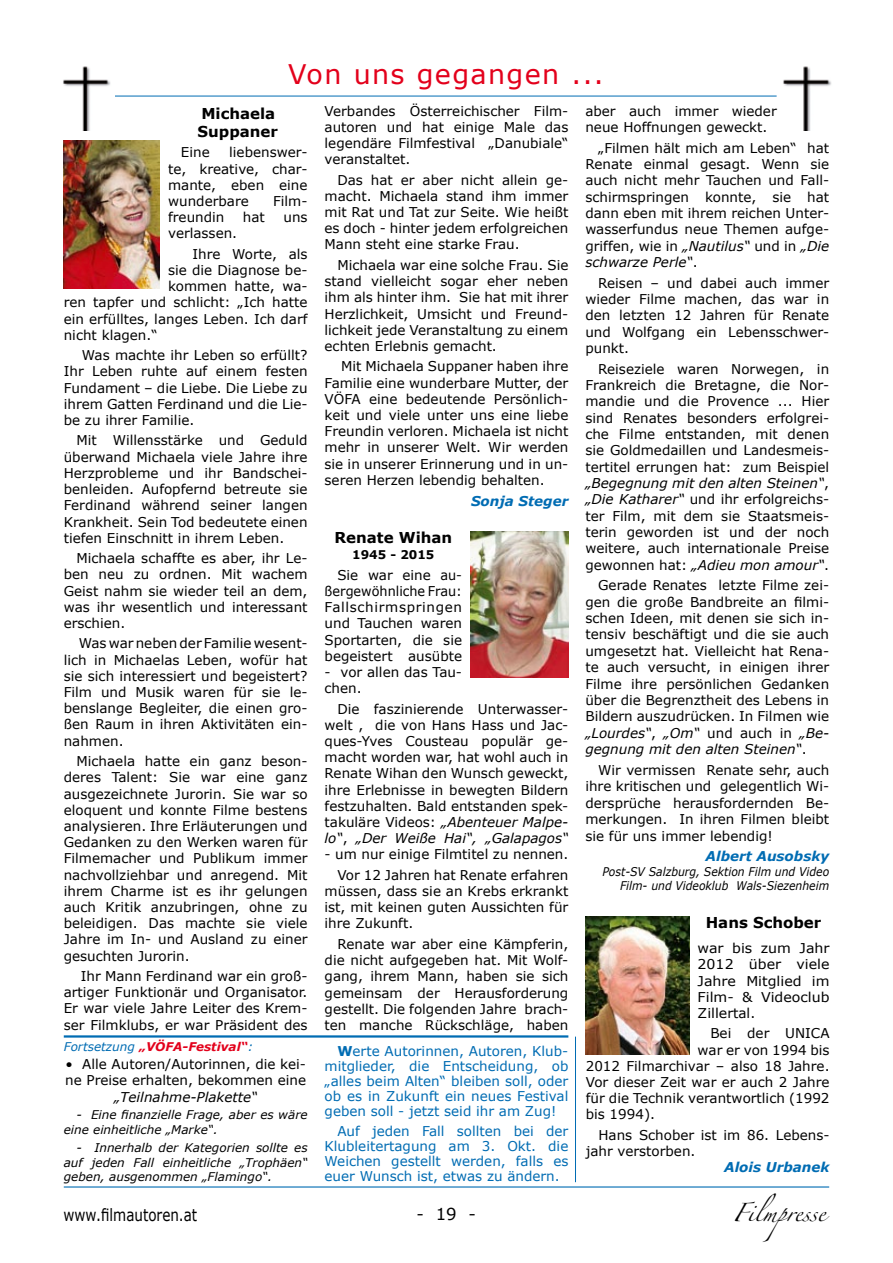
<style>
.page{position:relative;width:893px;height:1263px;background:#fff}
.page>*{position:absolute;margin:0;border:0;box-sizing:border-box;transform-origin:0 0}
.t1{font:27px "Verdana";letter-spacing:.05em;color:#e3001b}
.t2{font:16.8px "Verdana";color:#000;scale:.8 1}
.t3{font:16.5px "Zapfino";color:#000}
.t4{font:16.5px "Verdana";color:#000}
.t5{font:700 15px/18px "Verdana";color:#000}
.t6{font:13.5px/16.2px "Verdana";color:#000;text-align:justify}
.t7{font:13.5px/15px "Verdana";color:#006cb3;text-align:justify}
.t8{font:13.5px/16.2px "Verdana";color:#000;text-align:justify;scale:1.05 1}
.t9{font:italic 700 13.5px "Verdana";color:#006cb3}
.t10{font:italic 13.5px "Verdana";color:#000}
.t11{font:italic 12px/14.4px "Verdana";color:#000}
.t12{font:italic 12px/14.4px "Verdana";color:#000;text-align:right;scale:.9 1}
.t13{font:italic 700 12px "Verdana";color:#e3001b}
.t14{font:700 12px "Verdana";color:#000}
.s1{font-weight:400;color:#006cb3}
.s2{font-style:italic}
.s3{font-weight:700}
</style>
<div class="page">
<hr style="left:64px;top:1186px;width:765px;height:1px;background:#006cb3">
<hr style="left:64px;top:1035px;width:504px;height:2px;background:#006cb3">
<hr style="left:575px;top:1036px;width:1px;height:146px;background:#006cb3">
<img style="left:783px;top:66px;width:48px;height:64px">
<hr style="left:115px;top:96px;width:662px;height:1px;background:#006cb3">
<img style="left:63px;top:66px;width:48px;height:64px">
<img style="left:64px;top:140px;width:96px;height:149px">
<img style="left:471px;top:531px;width:97px;height:146px">
<img style="left:585px;top:916px;width:104px;height:138px">
<h1 class="t1" style="left:288px;top:56px;width:317px">Von uns gegangen ...</h1>
<p class="t5" style="left:198px;top:104px;width:82px">Michaela<br>Suppaner</p>
<p class="t6" style="left:181px;top:144px;width:30px">Eine</p>
<p class="t6" style="left:168px;top:144px;width:141px;text-indent:61px">liebenswer&shy;te, kreative, char&shy;mante, eben eine wunderbare</p>
<p class="t6" style="left:273px;top:193px;width:36px">Film-</p>
<p class="t6" style="left:168px;top:209px;width:58px">freundin</p>
<p class="t6" style="left:243px;top:209px;width:23px">hat</p>
<p class="t6" style="left:283px;top:209px;width:26px">uns</p>
<p class="t6" style="left:193px;top:223px;width:117px;line-height:20.4px;text-indent:-24px">verlassen.<br>Ihre Worte, als</p>
<p class="t6" style="left:168px;top:262px;width:141px">sie die Diagnose be-</p>
<p class="t6" style="left:168px;top:278px;width:141px">kommen hatte, wa-</p>
<p class="t6" style="left:64px;top:294px;width:245px">ren tapfer und schlicht: „Ich hatte</p>
<p class="t6" style="left:64px;top:310px;width:245px">ein erfülltes, langes Leben. Ich darf</p>
<p class="t6" style="left:64px;top:327px;width:95px">nicht klagen.“</p>
<p class="t6" style="left:64px;top:347px;width:245px;text-indent:18px">Was machte ihr Leben so erfüllt?<br>Ihr Leben ruhte auf einem festen Fundament – die Liebe. Die Liebe zu ihrem Gatten Ferdinand und die Lie&shy;be zu ihrer Familie.</p>
<p class="t6" style="left:64px;top:432px;width:245px;text-indent:13px">Mit Willensstärke und Geduld überwand Michaela viele Jahre ihre Herzprobleme und ihr Bandschei&shy;benleiden. Aufopfernd betreute sie Ferdinand während seiner langen Krankheit. Sein Tod bedeutete einen tiefen Einschnitt in ihrem Leben.</p>
<p class="t6" style="left:64px;top:550px;width:245px;text-indent:13px">Michaela schaffte es aber, ihr Le&shy;ben neu zu ordnen. Mit wachem Geist nahm sie wieder teil an dem, was ihr wesentlich und interessant erschien.</p>
<p class="t6" style="left:64px;top:635px;width:245px;text-indent:15px">Was war neben der Familie wesent&shy;lich in Michaelas Leben, wofür hat sie sich interessiert und begeistert?<br>Film und Musik waren für sie le&shy;benslange Begleiter, die einen gro&shy;ßen Raum in ihren Aktivitäten ein&shy;nahmen.</p>
<p class="t6" style="left:64px;top:753px;width:245px;text-indent:13px">Michaela hatte ein ganz beson&shy;deres Talent: Sie war eine ganz ausgezeichnete Jurorin. Sie war so eloquent und konnte Filme bestens analysieren. Ihre Erläuterungen und Gedanken zu den Werken waren für Filmemacher und Publikum immer nachvollziehbar und anregend. Mit ihrem Charme ist es ihr gelungen auch Kritik anzubringen, ohne zu beleidigen. Das machte sie viele Jahre im In- und Ausland zu einer gesuchten Jurorin.</p>
<p class="t6" style="left:64px;top:968px;width:245px;text-indent:17px">Ihr Mann Ferdinand war ein groß&shy;artiger Funktionär und Organisator.<br>Er war viele Jahre Leiter des Krem&shy;ser Filmklubs, er war Präsident des</p>
<p class="t13" style="left:64px;top:1038px;width:191px"><span class="s1">Fortsetzung</span> „VÖFA-Festival“<span class="s1">:</span></p>
<p class="t6" style="left:65px;top:1056px;width:242px">• Alle Autoren/Autorinnen, die kei&shy;ne Preise erhalten, bekommen eine</p>
<p class="t10" style="left:114px;top:1087px;width:145px">„Teilnahme-Plakette“</p>
<p class="t11" style="left:64px;top:1108px;width:245px;text-indent:13px">- Eine finanzielle Frage, aber es wäre eine einheitliche „Marke“.</p>
<p class="t11" style="left:64px;top:1141px;width:245px;text-align:justify;text-indent:13px">- Innerhalb der Kategorien sollte es auf jeden Fall einheitliche „Trophäen“ geben, ausgenommen „Flamingo“.</p>
<p class="t6" style="left:325px;top:102px;width:245px">Verbandes Österreichischer Film&shy;autoren und hat einige Male das legendäre Filmfestival „Danubiale“ veranstaltet.</p>
<p class="t6" style="left:325px;top:171px;width:245px;text-indent:13px">Das hat er aber nicht allein ge&shy;macht. Michaela stand ihm immer mit Rat und Tat zur Seite. Wie heißt es doch - hinter jedem erfolgreichen Mann steht eine starke Frau.</p>
<p class="t6" style="left:325px;top:257px;width:245px;text-indent:13px">Michaela war eine solche Frau. Sie stand vielleicht sogar eher neben ihm als hinter ihm. Sie hat mit ihrer Herzlichkeit, Umsicht und Freund&shy;lichkeit jede Veranstaltung zu einem echten Erlebnis gemacht.</p>
<p class="t6" style="left:325px;top:358px;width:245px;text-indent:17px">Mit Michaela Suppaner haben ihre Familie eine wunderbare Mutter, der VÖFA eine bedeutende Persönlich&shy;keit und viele unter uns eine liebe Freundin verloren. Michaela ist nicht mehr in unserer Welt. Wir werden sie in unserer Erinnerung und in un&shy;seren Herzen lebendig behalten.</p>
<p class="t9" style="left:471px;top:491px;width:99px">Sonja Steger</p>
<p class="t5" style="left:334px;top:528px;width:119px">Renate Wihan</p>
<p class="t14" style="left:352px;top:546px;width:84px">1945 - 2015</p>
<p class="t6" style="left:325px;top:567px;width:139px;text-indent:13px">Sie war eine au&shy;ßergewöhnliche Frau:<br>Fallschirmspringen und Tauchen waren Sportarten, die sie begeistert ausübte</p>
<p class="t6" style="left:325px;top:664px;width:139px">- vor allen das Tau&shy;chen.</p>
<p class="t6" style="left:325px;top:700px;width:245px;text-indent:13px">Die faszinierende Unterwasser&shy;welt , die von Hans Hass und Jac&shy;ques-Yves Cousteau populär ge&shy;macht worden war, hat wohl auch in Renate Wihan den Wunsch geweckt, ihre Erlebnisse in bewegten Bildern festzuhalten. Bald entstanden spek&shy;takuläre Videos: <span class="s2">„Abenteuer Malpe&shy;lo“</span>, <span class="s2">„Der Weiße Hai“, „Galapagos“</span></p>
<p class="t6" style="left:325px;top:844px;width:245px;line-height:20.4px;text-align:right">- um nur einige Filmtitel zu nennen.<br>Vor 12 Jahren hat Renate erfahren</p>
<p class="t6" style="left:325px;top:883px;width:245px">müssen, dass sie an Krebs erkrankt ist, mit keinen guten Aussichten für ihre Zukunft.</p>
<p class="t6" style="left:325px;top:936px;width:245px;text-indent:13px">Renate war aber eine Kämpferin, die nicht aufgegeben hat. Mit Wolf&shy;gang, ihrem Mann, haben sie sich gemeinsam der Herausforderung gestellt. Die folgenden Jahre brach&shy;ten manche Rückschläge, haben</p>
<p class="t7" style="left:325px;top:1044px;width:245px;text-indent:13px"><span class="s3">W</span>erte Autorinnen, Autoren, Klub&shy;mitglieder, die Entscheidung, ob „alles beim Alten“ bleiben soll, oder ob es in Zukunft ein neues Festival geben soll - jetzt seid ihr am Zug!</p>
<p class="t7" style="left:325px;top:1123px;width:245px;text-indent:13px">Auf jeden Fall sollten bei der Klubleitertagung am 3. Okt. die Weichen gestellt werden, falls es euer Wunsch ist, etwas zu ändern.</p>
<p class="t2" style="left:64px;top:1203px;width:169px">www.filmautoren.at</p>
<p class="t4" style="left:417px;top:1202px;width:61px">- 19 -</p>
<p class="t6" style="left:585px;top:102px;width:193px">aber auch immer wieder neue Hoffnungen geweckt.</p>
<p class="t6" style="left:585px;top:139px;width:245px;text-indent:13px">„Filmen hält mich am Leben“ hat Renate einmal gesagt. Wenn sie auch nicht mehr Tauchen und Fall&shy;schirmspringen konnte, sie hat dann eben mit ihrem reichen Unter&shy;wasserfundus neue Themen aufge&shy;griffen, wie in <span class="s2">„Nautilus“</span> und in <span class="s2">„Die schwarze Perle“</span>.</p>
<p class="t6" style="left:585px;top:274px;width:245px;text-indent:13px">Reisen – und dabei auch immer wieder Filme machen, das war in den letzten 12 Jahren für Renate und Wolfgang ein Lebensschwer&shy;punkt.</p>
<p class="t6" style="left:585px;top:360px;width:245px;text-indent:13px">Reiseziele waren Norwegen, in Frankreich die Bretagne, die Nor&shy;mandie und die Provence ... Hier sind Renates besonders erfolgrei&shy;che Filme entstanden, mit denen sie Goldmedaillen und Landesmeis&shy;tertitel errungen hat: zum Beispiel <span class="s2">„Begegnung mit den alten Steinen“</span>, <span class="s2">„Die Katharer“</span> und ihr erfolgreichs&shy;ter Film, mit dem sie Staatsmeis&shy;terin geworden ist und der noch weitere, auch internationale Preise gewonnen hat: <span class="s2">„Adieu mon amour“</span>.</p>
<p class="t6" style="left:585px;top:577px;width:245px;text-indent:13px">Gerade Renates letzte Filme zei&shy;gen die große Bandbreite an filmi&shy;schen Ideen, mit denen sie sich in&shy;tensiv beschäftigt und die sie auch umgesetzt hat. Vielleicht hat Rena&shy;te auch versucht, in einigen ihrer Filme ihre persönlichen Gedanken über die Begrenztheit des Lebens in Bildern auszudrücken. In Filmen wie <span class="s2">„Lourdes“</span>, <span class="s2">„Om“</span> und auch in <span class="s2">„Be&shy;gegnung mit den alten Steinen“</span>.</p>
<p class="t6" style="left:585px;top:761px;width:245px;text-indent:13px">Wir vermissen Renate sehr, auch ihre kritischen und gelegentlich Wi&shy;dersprüche herausfordernden Be&shy;merkungen. In ihren Filmen bleibt sie für uns immer lebendig!</p>
<p class="t9" style="left:706px;top:847px;width:125px">Albert Ausobsky</p>
<p class="t12" style="left:602px;top:864px;width:253px">Post-SV Salzburg, Sektion Film und Video<br>Film- und Videoklub Wals-Siezenheim</p>
<p class="t5" style="left:706px;top:913px;width:117px">Hans Schober</p>
<p class="t8" style="left:698px;top:940px;width:127px">war bis zum Jahr 2012 über viele Jahre Mitglied im Film- &amp; Videoclub Zillertal.</p>
<p class="t6" style="left:710px;top:1025px;width:121px">Bei der UNICA</p>
<p class="t6" style="left:698px;top:1041px;width:133px">war er von 1994 bis</p>
<p class="t6" style="left:586px;top:1058px;width:245px">2012 Filmarchivar – also 18 Jahre.</p>
<p class="t6" style="left:586px;top:1074px;width:245px">Vor dieser Zeit war er auch 2 Jahre</p>
<p class="t6" style="left:586px;top:1090px;width:245px">für die Technik verantwortlich (1992</p>
<p class="t6" style="left:586px;top:1106px;width:71px">bis 1994).</p>
<p class="t6" style="left:586px;top:1127px;width:245px;text-indent:13px">Hans Schober ist im 86. Lebens&shy;jahr verstorben.</p>
<p class="t9" style="left:724px;top:1158px;width:107px">Alois Urbanek</p>
<p class="t3" style="left:733px;top:1205px;width:95px">Filmpresse</p>
</div>
